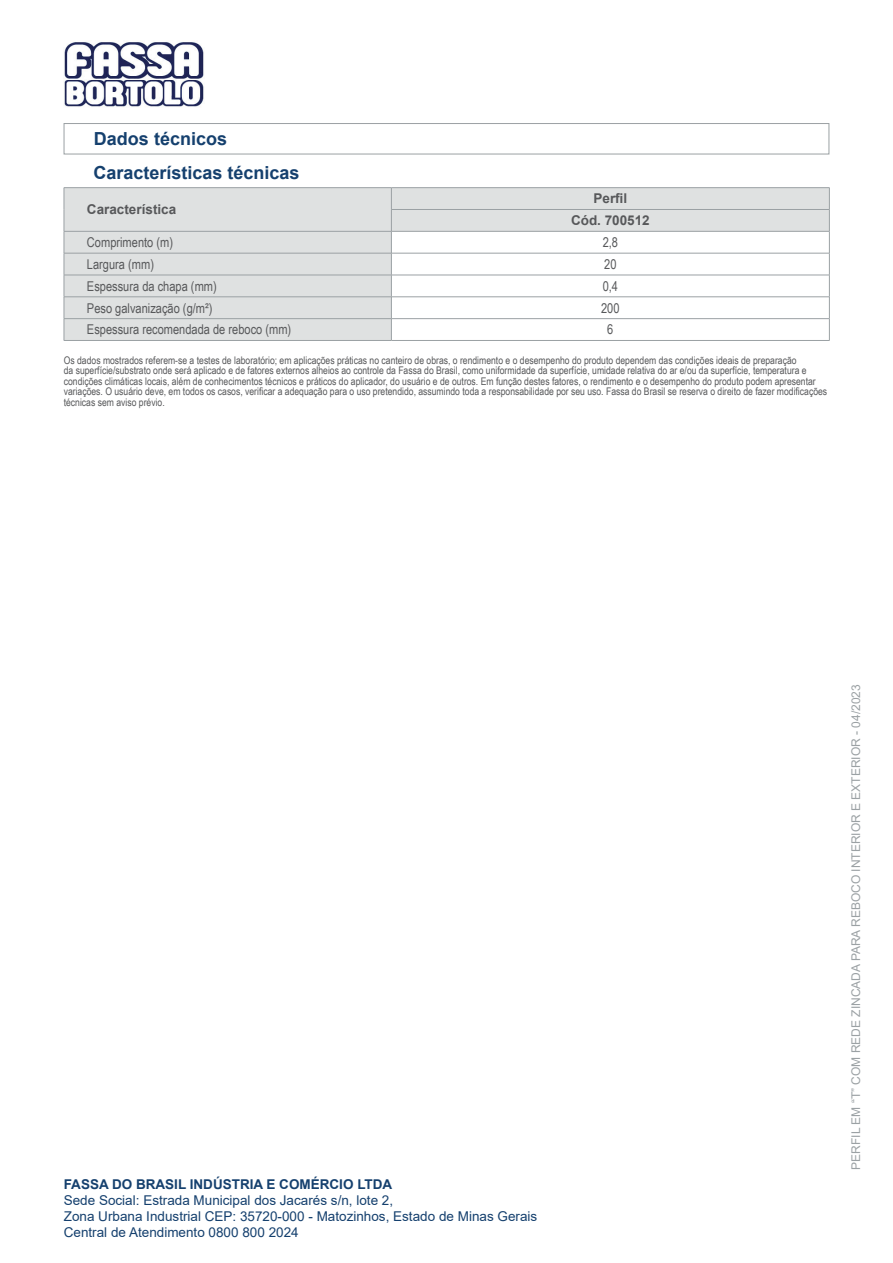
<style>
.page{position:relative;width:893px;height:1263px;background:#fff}
.page>*{position:absolute;margin:0;border:0;box-sizing:border-box;transform-origin:0 0}
.Titolo{font:700 18px "Arial";color:#15406e}
.t1{font:13.5px/16.2px "Arial";color:#15406e}
.normale_sx{font:13.5px "Arial Narrow";color:#57585a}
.t2{font:700 13.5px "Arial";color:#15406e}
.grassetto_centrato{font:700 13.5px "Arial";color:#57585a}
.grassetto_sx{font:700 13.5px "Arial";color:#57585a}
.normale_centrato{font:13.5px "Arial Narrow";color:#57585a}
.t3{font:12px "Arial";color:#9ba1a4}
.Disclaimer{font:10.5px/10.5px "Arial Narrow";color:#57585a}
</style>
<div class="page">
<div style="left:64px;top:123px;width:765px;height:31px;border:1px solid #9ba1a4"></div>
<svg style="left:65px;top:188px;width:764px;height:152px;fill:#dfe1e1"></svg>
<hr style="left:64px;top:187px;width:327px;height:1px;background:#9ba1a4">
<hr style="left:64px;top:231px;width:327px;height:1px;background:#9ba1a4">
<hr style="left:391px;top:187px;width:439px;height:1px;background:#9ba1a4">
<hr style="left:391px;top:209px;width:439px;height:1px;background:#9ba1a4">
<hr style="left:391px;top:231px;width:439px;height:1px;background:#9ba1a4">
<hr style="left:64px;top:253px;width:327px;height:1px;background:#9ba1a4">
<hr style="left:391px;top:253px;width:439px;height:1px;background:#9ba1a4">
<hr style="left:64px;top:275px;width:327px;height:1px;background:#9ba1a4">
<hr style="left:391px;top:275px;width:439px;height:1px;background:#9ba1a4">
<hr style="left:64px;top:297px;width:327px;height:1px;background:#9ba1a4">
<hr style="left:391px;top:297px;width:439px;height:1px;background:#9ba1a4">
<hr style="left:64px;top:318px;width:327px;height:1px;background:#9ba1a4">
<svg style="left:64px;top:188px;width:1px;height:152px"></svg>
<hr style="left:64px;top:340px;width:327px;height:1px;background:#9ba1a4">
<hr style="left:391px;top:318px;width:439px;height:1px;background:#9ba1a4">
<svg style="left:391px;top:188px;width:1px;height:152px"></svg>
<svg style="left:829px;top:188px;width:1px;height:152px"></svg>
<hr style="left:391px;top:340px;width:439px;height:1px;background:#9ba1a4">
<img style="left:64px;top:41px;width:140px;height:66px">
<p class="Titolo" style="left:94px;top:126px;width:135px">Dados técnicos</p>
<p class="Titolo" style="left:94px;top:160px;width:208px">Características técnicas</p>
<p class="grassetto_sx" style="left:87px;top:200px;width:91px">Característica</p>
<p class="grassetto_centrato" style="left:593px;top:189px;width:35px">Perfil</p>
<p class="grassetto_centrato" style="left:571px;top:211px;width:80px">Cód. 700512</p>
<p class="normale_sx" style="left:87px;top:232px;width:88px">Comprimento (m)</p>
<p class="normale_centrato" style="left:603px;top:232px;width:17px">2,8</p>
<p class="normale_sx" style="left:87px;top:254px;width:69px">Largura (mm)</p>
<p class="normale_centrato" style="left:604px;top:254px;width:14px">20</p>
<p class="normale_sx" style="left:87px;top:276px;width:131px">Espessura da chapa (mm)</p>
<p class="normale_centrato" style="left:603px;top:276px;width:17px">0,4</p>
<p class="normale_sx" style="left:87px;top:298px;width:127px">Peso galvanização (g/m²)</p>
<p class="normale_centrato" style="left:601px;top:298px;width:20px">200</p>
<p class="normale_sx" style="left:87px;top:320px;width:206px">Espessura recomendada de reboco (mm)</p>
<p class="normale_centrato" style="left:607px;top:320px;width:8px">6</p>
<p class="Disclaimer" style="left:64px;top:355px;width:765px">Os dados mostrados referem-se a testes de laboratório; em aplicações práticas no canteiro de obras, o rendimento e o desempenho do produto dependem das condições ideais de preparação<br>da superfície/substrato onde será aplicado e de fatores externos alheios ao controle da Fassa do Brasil, como uniformidade da superfície, umidade relativa do ar e/ou da superfície, temperatura e condições climáticas locais, além de conhecimentos técnicos e práticos do aplicador, do usuário e de outros. Em função destes fatores, o rendimento e o desempenho do produto podem apresentar variações. O usuário deve, em todos os casos, verificar a adequação para o uso pretendido, assumindo toda a responsabilidade por seu uso. Fassa do Brasil se reserva o direito de fazer modificações técnicas sem aviso prévio.</p>
<p class="t2" style="left:64px;top:1174px;width:330px">FASSA DO BRASIL INDÚSTRIA E COMÉRCIO LTDA</p>
<p class="t1" style="left:64px;top:1192px;width:475px">Sede Social: Estrada Municipal dos Jacarés s/n, lote 2,<br>Zona Urbana Industrial CEP: 35720-000 - Matozinhos, Estado de Minas Gerais<br>Central de Atendimento 0800 800 2024</p>
<p class="t3" style="left:848px;top:1170px;width:487px;rotate:-90deg">PERFIL EM “T” COM REDE ZINCADA PARA REBOCO INTERIOR E EXTERIOR - 04/2023</p>
</div>
